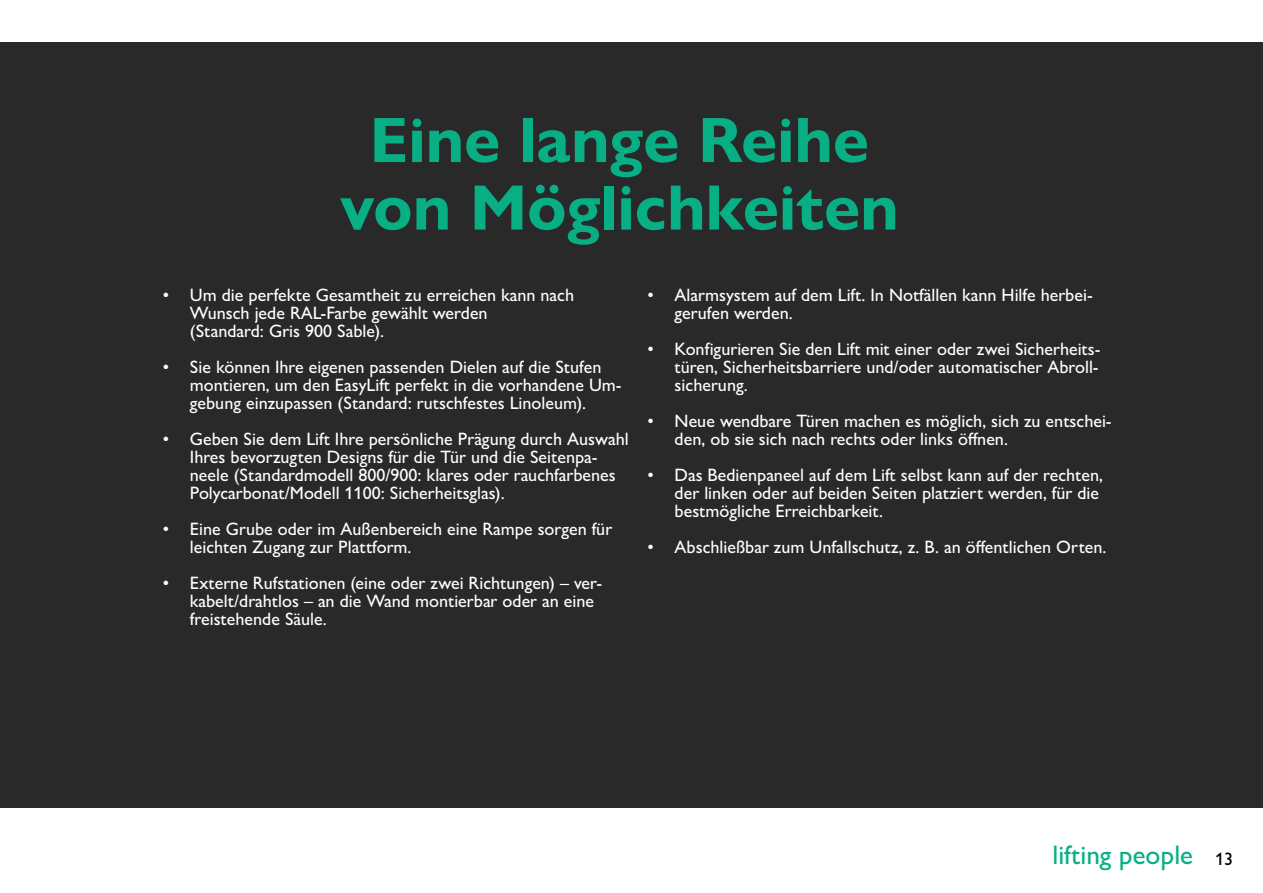
<style>
.page{position:relative;width:1263px;height:893px;background:#fff}
.page>*{position:absolute;margin:0;border:0;box-sizing:border-box;transform-origin:0 0}
.t1{font:700 64.5px/67.5px "Gill Sans Nova";color:#08af85;text-align:center}
.t2{font:500 27px "Gill Sans Nova";color:#08af85}
.t3{font:500 18px/18px "Gill Sans Nova";color:#fff}
.s1{font-size:18px;color:#000}
</style>
<div class="page">
<div style="left:0;top:43px;width:1263px;height:765px;background:#292929"></div>
<h1 class="t1" style="left:340px;top:106px;width:560px">Eine lange Reihe von Möglichkeiten</h1>
<p class="t3" style="left:190px;top:286px;width:386px;text-indent:-27px">• Um die perfekte Gesamtheit zu erreichen kann nach<br>Wunsch jede RAL-Farbe gewählt werden<br>(Standard: Gris 900 Sable).</p>
<p class="t3" style="left:190px;top:358px;width:433px;text-indent:-27px">• Sie können Ihre eigenen passenden Dielen auf die Stufen montieren, um den EasyLift perfekt in die vorhandene Um&shy;gebung einzupassen (Standard: rutschfestes Linoleum).</p>
<p class="t3" style="left:190px;top:430px;width:440px;text-indent:-27px">• Geben Sie dem Lift Ihre persönliche Prägung durch Auswahl Ihres bevorzugten Designs für die Tür und die Seitenpa&shy;neele (Standardmodell 800/900: klares oder rauchfarbenes Polycarbonat/Modell 1100: Sicherheitsglas).</p>
<p class="t3" style="left:190px;top:520px;width:424px;text-indent:-27px">• Eine Grube oder im Außenbereich eine Rampe sorgen für leichten Zugang zur Plattform.</p>
<p class="t3" style="left:190px;top:574px;width:414px;text-indent:-27px">• Externe Rufstationen (eine oder zwei Richtungen) – ver&shy;kabelt/drahtlos – an die Wand montierbar oder an eine freistehende Säule.</p>
<p class="t3" style="left:675px;top:286px;width:420px;text-indent:-27px">• Alarmsystem auf dem Lift. In Notfällen kann Hilfe herbei&shy;gerufen werden.</p>
<p class="t3" style="left:675px;top:340px;width:427px;text-align:justify;text-indent:-27px">• Konfigurieren Sie den Lift mit einer oder zwei Sicherheits&shy;türen, Sicherheitsbarriere und/oder automatischer Abroll&shy;sicherung.</p>
<p class="t3" style="left:675px;top:412px;width:439px;text-indent:-27px">• Neue wendbare Türen machen es möglich, sich zu entschei&shy;den, ob sie sich nach rechts oder links öffnen.</p>
<p class="t3" style="left:675px;top:466px;width:430px;text-indent:-27px">• Das Bedienpaneel auf dem Lift selbst kann auf der rechten, der linken oder auf beiden Seiten platziert werden, für die bestmögliche Erreichbarkeit.</p>
<p class="t3" style="left:648px;top:538px;width:460px">• Abschließbar zum Unfallschutz, z. B. an öffentlichen Orten.</p>
<h2 class="t2" style="left:1052px;top:839px;width:182px">lifting people <span class="s1">13</span></h2>
</div>
